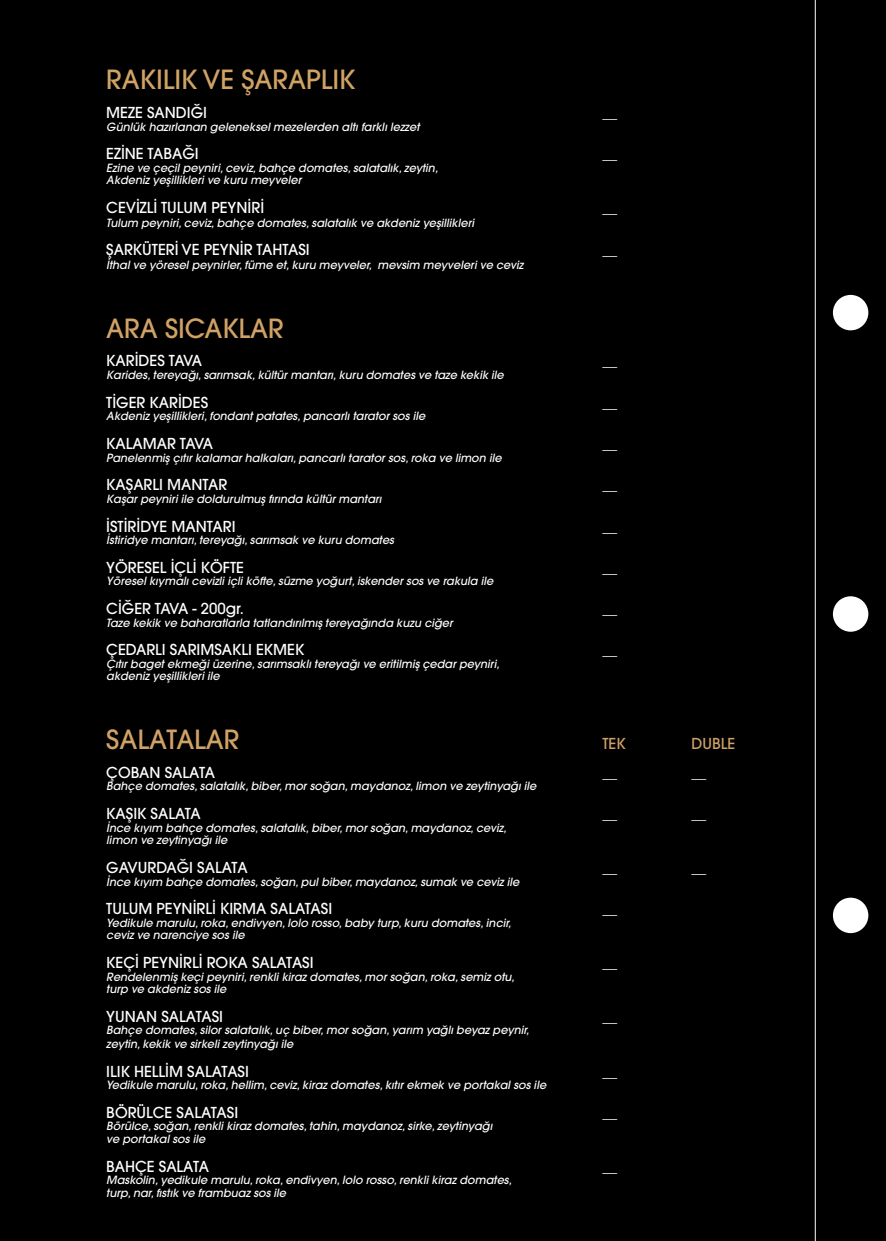
<style>
.page{position:relative;width:886px;height:1241px;background:#fff}
.page>*{position:absolute;margin:0;border:0;box-sizing:border-box;transform-origin:0 0}
.t1{font:26.25px "Avant Garde LT Medium";color:#d0a265}
.t2{font:15px "Avant Garde LT Medium";color:#fff}
.t3{font:15px "Avant Garde LT Medium";color:#d0a265}
.t4{font:italic 11.25px/12.5px "Avant Garde LT Medium";color:#fff}
</style>
<div class="page">
<div style="left:0;top:0;width:886px;height:1240px;background:#000"></div>
<div style="left:833px;top:295px;width:35px;height:35px;background:#fff;border-radius:50%"></div>
<div style="left:833px;top:897px;width:35px;height:35px;background:#fff;border-radius:50%"></div>
<div style="left:833px;top:596px;width:35px;height:35px;background:#fff;border-radius:50%"></div>
<hr style="left:815px;top:0;width:1px;height:1240px;background:#fff">
<h1 class="t1" style="left:106px;top:63px;width:251px">RAKILIK VE ŞARAPLIK</h1>
<h2 class="t2" style="left:106px;top:103px;width:102px">MEZE SANDIĞI</h2>
<p class="t4" style="left:106px;top:120px;width:315px">Günlük hazırlanan geleneksel mezelerden altı farklı lezzet</p>
<h2 class="t2" style="left:106px;top:144px;width:94px">EZİNE TABAĞI</h2>
<p class="t4" style="left:106px;top:161px;width:333px">Ezine ve çeçil peyniri, ceviz, bahçe domates, salatalık, zeytin,<br>Akdeniz yeşillikleri ve kuru meyveler</p>
<h2 class="t2" style="left:106px;top:198px;width:159px">CEVİZLİ TULUM PEYNİRİ</h2>
<p class="t4" style="left:106px;top:216px;width:369px">Tulum peyniri, ceviz, bahçe domates, salatalık ve akdeniz yeşillikleri</p>
<h2 class="t2" style="left:106px;top:240px;width:205px">ŞARKÜTERİ VE PEYNİR TAHTASI</h2>
<p class="t4" style="left:106px;top:258px;width:418px">İthal ve yöresel peynirler, füme et, kuru meyveler, mevsim meyveleri ve ceviz</p>
<h1 class="t1" style="left:106px;top:312px;width:179px">ARA SICAKLAR</h1>
<h2 class="t2" style="left:106px;top:351px;width:97px">KARİDES TAVA</h2>
<p class="t4" style="left:106px;top:368px;width:399px">Karides, tereyağı, sarımsak, kültür mantarı, kuru domates ve taze kekik ile</p>
<h2 class="t2" style="left:106px;top:393px;width:103px">TİGER KARİDES</h2>
<p class="t4" style="left:106px;top:410px;width:321px">Akdeniz yeşillikleri, fondant patates, pancarlı tarator sos ile</p>
<h2 class="t2" style="left:106px;top:434px;width:108px">KALAMAR TAVA</h2>
<p class="t4" style="left:106px;top:451px;width:397px">Panelenmiş çıtır kalamar halkaları, pancarlı tarator sos, roka ve limon ile</p>
<h2 class="t2" style="left:106px;top:475px;width:123px">KAŞARLI MANTAR</h2>
<p class="t4" style="left:106px;top:492px;width:277px">Kaşar peyniri ile doldurulmuş fırında kültür mantarı</p>
<h2 class="t2" style="left:106px;top:516px;width:131px">İSTİRİDYE MANTARI</h2>
<p class="t4" style="left:106px;top:533px;width:289px">İstiridye mantarı, tereyağı, sarımsak ve kuru domates</p>
<h2 class="t2" style="left:106px;top:558px;width:139px">YÖRESEL İÇLİ KÖFTE</h2>
<p class="t4" style="left:106px;top:575px;width:389px">Yöresel kıymalı cevizli içli köfte, süzme yoğurt, iskender sos ve rakula ile</p>
<h2 class="t2" style="left:106px;top:599px;width:139px">CİĞER TAVA - 200gr.</h2>
<p class="t4" style="left:106px;top:616px;width:348px">Taze kekik ve baharatlarla tatlandırılmış tereyağında kuzu ciğer</p>
<h2 class="t2" style="left:106px;top:640px;width:199px">ÇEDARLI SARIMSAKLI EKMEK</h2>
<p class="t4" style="left:106px;top:657px;width:395px">Çıtır baget ekmeği üzerine, sarımsaklı tereyağı ve eritilmiş çedar peyniri, akdeniz yeşillikleri ile</p>
<h2 class="t2" style="left:602px;top:103px;width:16px">__</h2>
<h2 class="t2" style="left:602px;top:144px;width:16px">__</h2>
<h2 class="t2" style="left:602px;top:198px;width:16px">__</h2>
<h2 class="t2" style="left:602px;top:240px;width:16px">__</h2>
<h2 class="t2" style="left:602px;top:351px;width:16px">__</h2>
<h2 class="t2" style="left:602px;top:393px;width:16px">__</h2>
<h2 class="t2" style="left:602px;top:434px;width:16px">__</h2>
<h2 class="t2" style="left:602px;top:475px;width:16px">__</h2>
<h2 class="t2" style="left:602px;top:516px;width:16px">__</h2>
<h2 class="t2" style="left:602px;top:558px;width:16px">__</h2>
<h2 class="t2" style="left:602px;top:599px;width:16px">__</h2>
<h2 class="t2" style="left:602px;top:640px;width:16px">__</h2>
<h1 class="t1" style="left:106px;top:723px;width:135px">SALATALAR</h1>
<h2 class="t3" style="left:602px;top:734px;width:25px">TEK</h2>
<h2 class="t3" style="left:691px;top:734px;width:45px">DUBLE</h2>
<h2 class="t2" style="left:106px;top:763px;width:110px">ÇOBAN SALATA</h2>
<h2 class="t2" style="left:602px;top:763px;width:16px">__</h2>
<h2 class="t2" style="left:691px;top:763px;width:16px">__</h2>
<p class="t4" style="left:106px;top:780px;width:432px">Bahçe domates, salatalık, biber, mor soğan, maydanoz, limon ve zeytinyağı ile</p>
<h2 class="t2" style="left:106px;top:804px;width:96px">KAŞIK SALATA</h2>
<h2 class="t2" style="left:602px;top:804px;width:16px">__</h2>
<h2 class="t2" style="left:691px;top:804px;width:16px">__</h2>
<p class="t4" style="left:106px;top:821px;width:402px">İnce kıyım bahçe domates, salatalık, biber, mor soğan, maydanoz, ceviz, limon ve zeytinyağı ile</p>
<h2 class="t2" style="left:106px;top:858px;width:143px">GAVURDAĞI SALATA</h2>
<h2 class="t2" style="left:602px;top:858px;width:16px">__</h2>
<h2 class="t2" style="left:691px;top:858px;width:16px">__</h2>
<p class="t4" style="left:106px;top:875px;width:414px">İnce kıyım bahçe domates, soğan, pul biber, maydanoz, sumak ve ceviz ile</p>
<h2 class="t2" style="left:106px;top:899px;width:227px">TULUM PEYNİRLİ KIRMA SALATASI</h2>
<h2 class="t2" style="left:602px;top:899px;width:16px">__</h2>
<p class="t4" style="left:106px;top:916px;width:406px">Yedikule marulu, roka, endivyen, lolo rosso, baby turp, kuru domates, incir, ceviz ve narenciye sos ile</p>
<h2 class="t2" style="left:106px;top:953px;width:209px">KEÇİ PEYNİRLİ ROKA SALATASI</h2>
<h2 class="t2" style="left:602px;top:953px;width:16px">__</h2>
<p class="t4" style="left:106px;top:970px;width:410px">Rendelenmiş keçi peyniri, renkli kiraz domates, mor soğan, roka, semiz otu, turp ve akdeniz sos ile</p>
<h2 class="t2" style="left:106px;top:1006px;width:118px">YUNAN SALATASI</h2>
<h2 class="t2" style="left:602px;top:1006px;width:16px">__</h2>
<p class="t4" style="left:106px;top:1023px;width:424px;line-height:13.5px">Bahçe domates, silor salatalık, uç biber, mor soğan, yarım yağlı beyaz peynir, zeytin, kekik ve sirkeli zeytinyağı ile</p>
<h2 class="t2" style="left:106px;top:1061px;width:144px">ILIK HELLİM SALATASI</h2>
<p class="t4" style="left:106px;top:1078px;width:441px">Yedikule marulu, roka, hellim, ceviz, kiraz domates, kıtır ekmek ve portakal sos ile</p>
<h2 class="t2" style="left:106px;top:1102px;width:133px">BÖRÜLCE SALATASI</h2>
<h2 class="t2" style="left:602px;top:1102px;width:16px">__</h2>
<p class="t4" style="left:106px;top:1119px;width:388px">Börülce, soğan, renkli kiraz domates, tahin, maydanoz, sirke, zeytinyağı ve portakal sos ile</p>
<h2 class="t2" style="left:106px;top:1156px;width:104px">BAHÇE SALATA</h2>
<p class="t4" style="left:106px;top:1173px;width:407px">Maskolin, yedikule marulu, roka, endivyen, lolo rosso, renkli kiraz domates, turp, nar, fıstık ve frambuaz sos ile</p>
</div>
